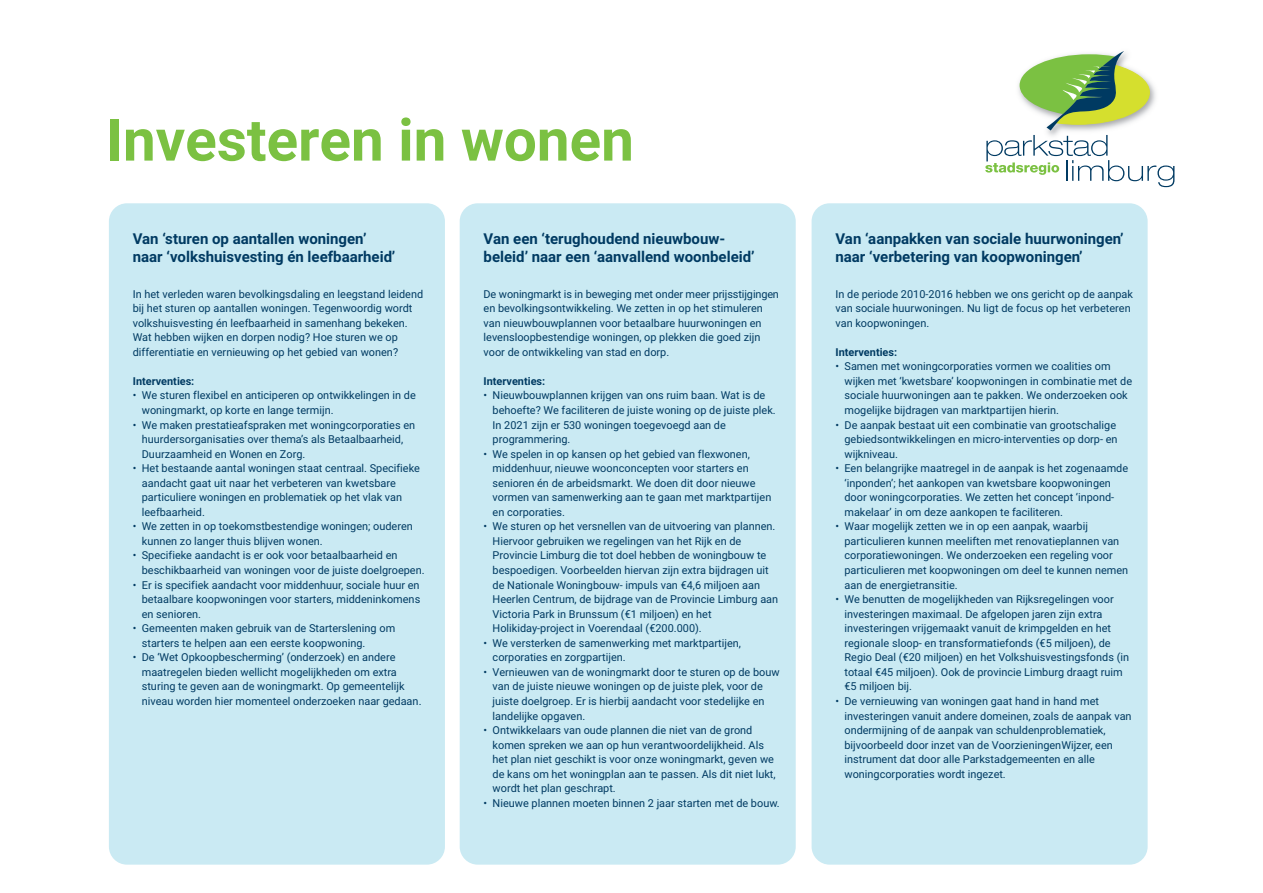
<style>
.page{position:relative;width:1263px;height:893px;background:#fff}
.page>*{position:absolute;margin:0;border:0;box-sizing:border-box;transform-origin:0 0}
.t1{font:700 58.5px "Roboto";color:#7bc142}
.t2{font:700 15px/18px "Roboto";color:#003a62}
.t3{font:10.95px/14.5px "Roboto";color:#003a62}
.t4{font:700 10.95px "Roboto";color:#003a62}
</style>
<div class="page">
<svg style="left:985px;top:51px;width:189px;height:136px"></svg>
<div style="left:109px;top:203px;width:336px;height:662px;background:#caeaf3;border-radius:18px"></div>
<div style="left:460px;top:203px;width:336px;height:662px;background:#caeaf3;border-radius:18px"></div>
<div style="left:811px;top:203px;width:336px;height:662px;background:#caeaf3;border-radius:18px"></div>
<p class="t1" style="left:106px;top:99px;width:529px">Investeren in wonen</p>
<p class="t2" style="left:133px;top:229px;width:264px">Van ‘sturen op aantallen woningen’ naar ‘volkshuisvesting én leefbaarheid’</p>
<p class="t3" style="left:133px;top:286px;width:292px">In het verleden waren bevolkingsdaling en leegstand leidend bij het sturen op aantallen woningen. Tegenwoordig wordt volkshuisvesting én leefbaarheid in samenhang bekeken.<br>Wat hebben wijken en dorpen nodig? Hoe sturen we op differentiatie en vernieuwing op het gebied van wonen?</p>
<p class="t4" style="left:133px;top:373px;width:63px">Interventies:</p>
<p class="t3" style="left:142px;top:388px;width:276px;text-indent:-9px">• We sturen flexibel en anticiperen op ontwikkelingen in de woningmarkt, op korte en lange termijn.</p>
<p class="t3" style="left:142px;top:417px;width:275px;text-indent:-9px">• We maken prestatieafspraken met woningcorporaties en huurdersorganisaties over thema’s als Betaalbaarheid,<br>Duurzaamheid en Wonen en Zorg.</p>
<p class="t3" style="left:142px;top:461px;width:280px;text-indent:-9px">• Het bestaande aantal woningen staat centraal. Specifieke aandacht gaat uit naar het verbeteren van kwetsbare particuliere woningen en problematiek op het vlak van leefbaarheid.</p>
<p class="t3" style="left:142px;top:519px;width:272px;text-indent:-9px">• We zetten in op toekomstbestendige woningen; ouderen kunnen zo langer thuis blijven wonen.</p>
<p class="t3" style="left:142px;top:548px;width:284px;text-indent:-9px">• Specifieke aandacht is er ook voor betaalbaarheid en beschikbaarheid van woningen voor de juiste doelgroepen.</p>
<p class="t3" style="left:142px;top:577px;width:280px;text-align:justify;text-indent:-9px">• Er is specifiek aandacht voor middenhuur, sociale huur en betaalbare koopwoningen voor starters, middeninkomens en senioren.</p>
<p class="t3" style="left:142px;top:621px;width:255px;text-indent:-9px">• Gemeenten maken gebruik van de Starterslening om starters te helpen aan een eerste koopwoning.</p>
<p class="t3" style="left:142px;top:650px;width:281px;text-indent:-9px">• De ‘Wet Opkoopbescherming’ (onderzoek) en andere maatregelen bieden wellicht mogelijkheden om extra sturing te geven aan de woningmarkt. Op gemeentelijk niveau worden hier momenteel onderzoeken naar gedaan.</p>
<p class="t2" style="left:484px;top:229px;width:272px">Van een ‘terughoudend nieuwbouw&shy;beleid’ naar een ‘aanvallend woonbeleid’</p>
<p class="t3" style="left:484px;top:286px;width:297px">De woningmarkt is in beweging met onder meer prijsstijgingen en bevolkingsontwikkeling. We zetten in op het stimuleren van nieuwbouwplannen voor betaalbare huurwoningen en levensloopbestendige woningen, op plekken die goed zijn voor de ontwikkeling van stad en dorp.</p>
<p class="t4" style="left:484px;top:373px;width:63px">Interventies:</p>
<p class="t3" style="left:493px;top:388px;width:285px;text-indent:-9px">• Nieuwbouwplannen krijgen van ons ruim baan. Wat is de behoefte? We faciliteren de juiste woning op de juiste plek.<br>In 2021 zijn er 530 woningen toegevoegd aan de programmering.</p>
<p class="t3" style="left:493px;top:446px;width:280px;text-indent:-9px">• We spelen in op kansen op het gebied van flexwonen, middenhuur, nieuwe woonconcepten voor starters en senioren én de arbeidsmarkt. We doen dit door nieuwe vormen van samenwerking aan te gaan met marktpartijen en corporaties.</p>
<p class="t3" style="left:493px;top:519px;width:287px;text-indent:-9px">• We sturen op het versnellen van de uitvoering van plannen.<br>Hiervoor gebruiken we regelingen van het Rijk en de Provincie Limburg die tot doel hebben de woningbouw te bespoedigen. Voorbeelden hiervan zijn extra bijdragen uit de Nationale Woningbouw- impuls van €4,6 miljoen aan Heerlen Centrum, de bijdrage van de Provincie Limburg aan Victoria Park in Brunssum (€1 miljoen) en het Holikiday-project in Voerendaal (€200.000).</p>
<p class="t3" style="left:493px;top:635px;width:250px;text-indent:-9px">• We versterken de samenwerking met marktpartijen, corporaties en zorgpartijen.</p>
<p class="t3" style="left:493px;top:664px;width:288px;text-indent:-9px">• Vernieuwen van de woningmarkt door te sturen op de bouw van de juiste nieuwe woningen op de juiste plek, voor de juiste doelgroep. Er is hierbij aandacht voor stedelijke en landelijke opgaven.</p>
<p class="t3" style="left:493px;top:722px;width:285px;text-indent:-9px">• Ontwikkelaars van oude plannen die niet van de grond komen spreken we aan op hun verantwoordelijkheid. Als het plan niet geschikt is voor onze woningmarkt, geven we de kans om het woningplan aan te passen. Als dit niet lukt, wordt het plan geschrapt.</p>
<p class="t3" style="left:484px;top:795px;width:298px">• Nieuwe plannen moeten binnen 2 jaar starten met de bouw.</p>
<p class="t2" style="left:835px;top:229px;width:290px">Van ‘aanpakken van sociale huurwoningen’ naar ‘verbetering van koopwoningen’</p>
<p class="t3" style="left:835px;top:286px;width:299px">In de periode 2010-2016 hebben we ons gericht op de aanpak van sociale huurwoningen. Nu ligt de focus op het verbeteren van koopwoningen.</p>
<p class="t4" style="left:835px;top:344px;width:63px">Interventies:</p>
<p class="t3" style="left:844px;top:359px;width:289px;text-indent:-9px">• Samen met woningcorporaties vormen we coalities om wijken met ‘kwetsbare’ koopwoningen in combinatie met de sociale huurwoningen aan te pakken. We onderzoeken ook mogelijke bijdragen van marktpartijen hierin.</p>
<p class="t3" style="left:844px;top:417px;width:275px;text-indent:-9px">• De aanpak bestaat uit een combinatie van grootschalige gebiedsontwikkelingen en micro-interventies op dorp- en wijkniveau.</p>
<p class="t3" style="left:844px;top:461px;width:285px;text-indent:-9px">• Een belangrijke maatregel in de aanpak is het zogenaamde ‘inponden’; het aankopen van kwetsbare koopwoningen door woningcorporaties. We zetten het concept ‘inpond&shy;makelaar’ in om deze aankopen te faciliteren.</p>
<p class="t3" style="left:844px;top:519px;width:285px;text-indent:-9px">• Waar mogelijk zetten we in op een aanpak, waarbij particulieren kunnen meeliften met renovatieplannen van corporatiewoningen. We onderzoeken een regeling voor particulieren met koopwoningen om deel te kunnen nemen aan de energietransitie.</p>
<p class="t3" style="left:844px;top:592px;width:286px;text-indent:-9px">• We benutten de mogelijkheden van Rijksregelingen voor investeringen maximaal. De afgelopen jaren zijn extra investeringen vrijgemaakt vanuit de krimpgelden en het regionale sloop- en transformatiefonds (€5 miljoen), de Regio Deal (€20 miljoen) en het Volkshuisvestingsfonds (in totaal €45 miljoen). Ook de provincie Limburg draagt ruim €5 miljoen bij.</p>
<p class="t3" style="left:844px;top:693px;width:289px;text-indent:-9px">• De vernieuwing van woningen gaat hand in hand met investeringen vanuit andere domeinen, zoals de aanpak van ondermijning of de aanpak van schuldenproblematiek, bijvoorbeeld door inzet van de VoorzieningenWijzer, een instrument dat door alle Parkstadgemeenten en alle woningcorporaties wordt ingezet.</p>
</div>
